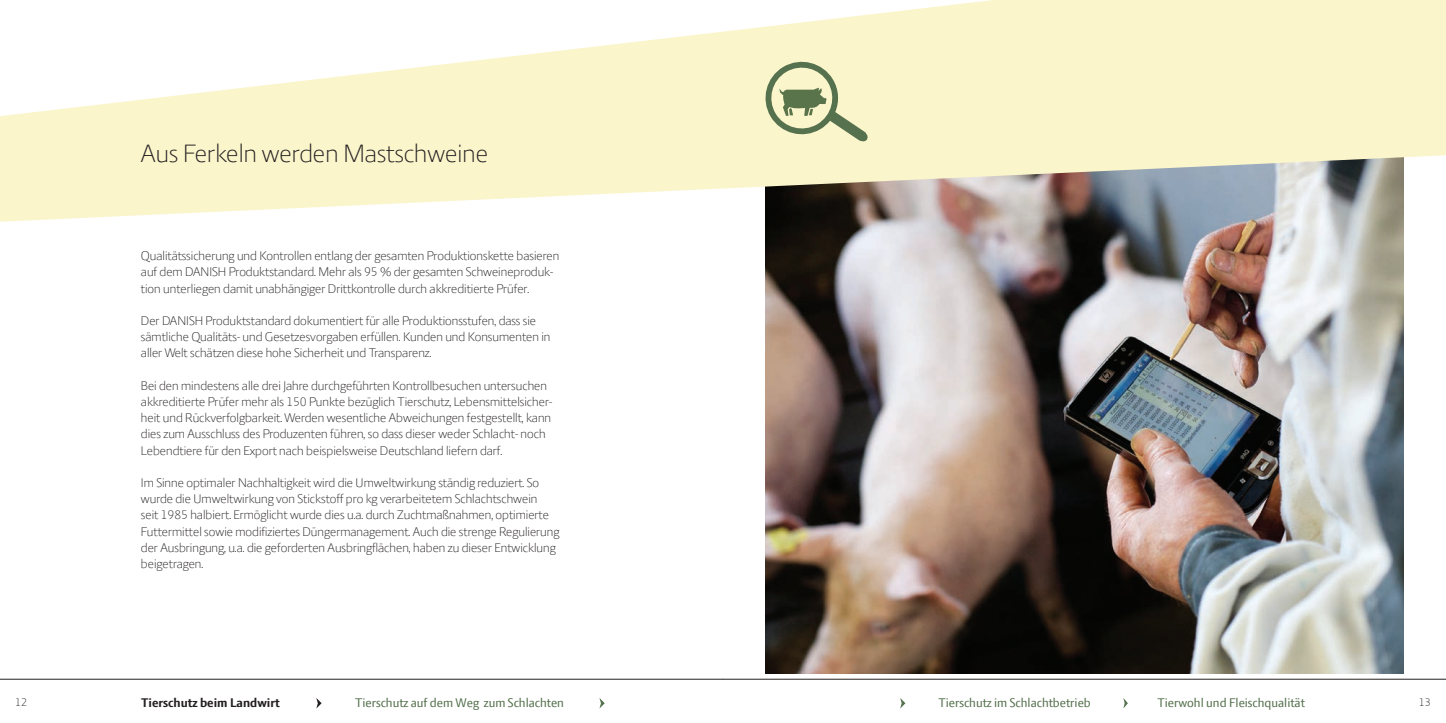
<style>
.page{position:relative;width:1446px;height:723px;background:#fff}
.page>*{position:absolute;margin:0;border:0;box-sizing:border-box;transform-origin:0 0}
.Side_overskrift_ligh{font:300 27px "LF Press Sans";color:#231f20}
.t1{font:300 13.5px/16.2px "LF Press Sans";color:#231f20}
.t2{font:13.5px "LF Press Sans";color:#55714e}
.Overskrift{font:700 13.5px "LF Press Sans";color:#231f20}
.t3{font:300 12px "LF Press Sans";color:#231f20}
</style>
<div class="page">
<hr style="left:0;top:679px;width:723px;height:1px;background:#231f20">
<hr style="left:723px;top:679px;width:723px;height:1px;background:#231f20">
<svg style="left:0;top:32px;width:723px;height:190px;fill:#fbf5cc"></svg>
<svg style="left:599px;top:698px;width:6px;height:10px"></svg>
<svg style="left:900px;top:698px;width:5px;height:10px"></svg>
<svg style="left:1123px;top:698px;width:5px;height:10px"></svg>
<img style="left:765px;top:188px;width:638px;height:486px">
<svg style="left:723px;top:0;width:723px;height:188px;fill:#fbf5cc"></svg>
<svg style="left:760px;top:57px;width:109px;height:86px"></svg>
<svg style="left:316px;top:698px;width:6px;height:10px"></svg>
<p class="Side_overskrift_ligh" style="left:141px;top:137px;width:349px">Aus Ferkeln werden Mastschweine</p>
<p class="t1" style="left:141px;top:247px;width:420px">Qualitätssicherung und Kontrollen entlang der gesamten Produktionskette basieren auf dem DANISH Produktstandard. Mehr als 95 % der gesamten Schweineproduk&shy;tion unterliegen damit unabhängiger Drittkontrolle durch akkreditierte Prüfer.</p>
<p class="t1" style="left:141px;top:312px;width:411px">Der DANISH Produktstandard dokumentiert für alle Produktionsstufen, dass sie sämtliche Qualitäts- und Gesetzesvorgaben erfüllen. Kunden und Konsumenten in aller Welt schätzen diese hohe Sicherheit und Transparenz.</p>
<p class="t1" style="left:141px;top:377px;width:413px">Bei den mindestens alle drei Jahre durchgeführten Kontrollbesuchen untersuchen akkreditierte Prüfer mehr als 150 Punkte bezüglich Tierschutz, Lebensmittelsicher&shy;heit und Rückverfolgbarkeit. Werden wesentliche Abweichungen festgestellt, kann dies zum Ausschluss des Produzenten führen, so dass dieser weder Schlacht- noch Lebendtiere für den Export nach beispielsweise Deutschland liefern darf.</p>
<p class="t1" style="left:141px;top:474px;width:420px">Im Sinne optimaler Nachhaltigkeit wird die Umweltwirkung ständig reduziert. So wurde die Umweltwirkung von Stickstoff pro kg verarbeitetem Schlachtschwein<br>seit 1985 halbiert. Ermöglicht wurde dies u.a. durch Zuchtmaßnahmen, optimierte Futtermittel sowie modifiziertes Düngermanagement. Auch die strenge Regulierung der Ausbringung, u.a. die geforderten Ausbringflächen, haben zu dieser Entwicklung beigetragen.</p>
<p class="t3" style="left:15px;top:695px;width:13px">12</p>
<p class="t2" style="left:355px;top:694px;width:210px">Tierschutz auf dem Weg zum Schlachten</p>
<p class="t2" style="left:938px;top:694px;width:154px">Tierschutz im Schlachtbetrieb</p>
<p class="t2" style="left:1157px;top:694px;width:149px">Tierwohl und Fleischqualität</p>
<p class="t3" style="left:1418px;top:695px;width:13px">13</p>
<p class="Overskrift" style="left:141px;top:695px;width:140px">Tierschutz beim Landwirt</p>
</div>
